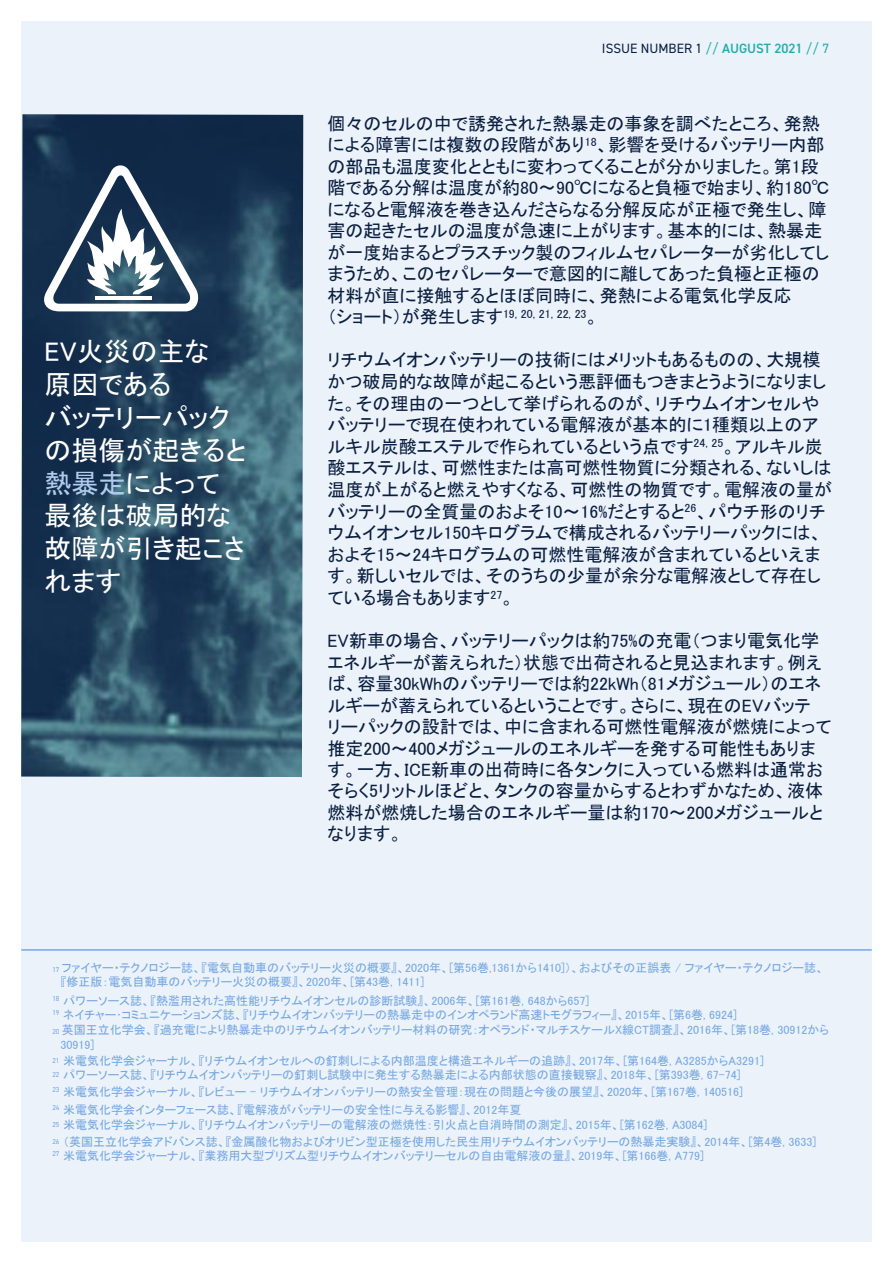
<style>
.page{position:relative;width:893px;height:1263px;background:#fff}
.page>*{position:absolute;margin:0;border:0;box-sizing:border-box;transform-origin:0 0}
.t1{font:27px/32.7px "MS P Gothic";color:#fff}
.t2{font:18px/21.5px "MS P Gothic";color:#0a1e3f}
.t3{font:13.5px "DIN2014";color:#0a1e3f}
.t4{font:12px/14.5px "MS P Gothic";color:#77a8e1}
.t5{font:11.85px "MS P Gothic";color:#0a1e3f}
.s1{color:#aecbed}
.s2{color:#26ada9}
.s3{font-weight:600;color:#26ada9}
.s4{font-size:18px}
.s5{font-family:"DIN2014";font-size:7.2px}
</style>
<div class="page">
<div style="left:21px;top:21px;width:851px;height:1221px;background:#ebf2fa"></div>
<hr style="left:21px;top:949px;width:851px;height:2px;background:#77a8e1">
<img style="left:21px;top:114px;width:282px;height:663px">
<svg style="left:41px;top:163px;width:160px;height:148px;background:#54697e"></svg>
<hr style="left:96px;top:297px;width:56px;height:3px;background:#fff">
<h1 class="t1" style="left:45px;top:335px;width:203px">EV火災の主な　　原因である　　　バッテリーパックの損傷が起きると<span class="s1">熱暴走</span>によって最後は破局的な故障が引き起こされます</h1>
<p class="t3" style="left:602px;top:44px;width:229px">ISSUE NUMBER 1 <span class="s2">//</span> <span class="s3">AUGUST 2021</span> <span class="s2">// 7</span></p>
<p class="t2" style="left:327px;top:113px;width:503px">個々のセルの中で誘発された熱暴走の事象を調べたところ、発熱による障害には複数の段階があり<sup>18</sup>、影響を受けるバッテリー内部の部品も温度変化とともに変わってくることが分かりました。第1段階である分解は温度が約80～90℃になると負極で始まり、約180℃になると電解液を巻き込んださらなる分解反応が正極で発生し、障害の起きたセルの温度が急速に上がります。基本的には、熱暴走が一度始まるとプラスチック製のフィルムセパレーターが劣化してしまうため、このセパレーターで意図的に離してあった負極と正極の材料が直に接触するとほぼ同時に、発熱による電気化学反応</p>
<p class="t5" style="left:327px;top:307px;width:273px"><span class="s4">（ショート）が発生します</span>19, 20, 21, 22, 23<span class="s4">。</span></p>
<p class="t2" style="left:327px;top:349px;width:506px">リチウムイオンバッテリーの技術にはメリットもあるものの、大規模かつ破局的な故障が起こるという悪評価もつきまとうようになりました。その理由の一つとして挙げられるのが、リチウムイオンセルやバッテリーで現在使われている電解液が基本的に1種類以上のアルキル炭酸エステルで作られているという点です<sup>24,</sup> <sup>25</sup>。アルキル炭酸エステルは、可燃性または高可燃性物質に分類される、ないしは温度が上がると燃えやすくなる、可燃性の物質です。電解液の量がバッテリーの全質量のおよそ10～16%だとすると<sup>26</sup>、パウチ形のリチウムイオンセル150キログラムで構成されるバッテリーパックには、およそ15～24キログラムの可燃性電解液が含まれているといえます。新しいセルでは、そのうちの少量が余分な電解液として存在している場合もあります<sup>27</sup>。</p>
<p class="t2" style="left:327px;top:630px;width:506px">EV新車の場合、バッテリーパックは約75%の充電（つまり電気化学エネルギーが蓄えられた）状態で出荷されると見込まれます。例えば、容量30kWhのバッテリーでは約22kWh（81メガジュール）のエネルギーが蓄えられているということです。さらに、現在のEVバッテ<br>リーパックの設計では、中に含まれる可燃性電解液が燃焼によって推定200～400メガジュールのエネルギーを発する可能性もあります。一方、ICE新車の出荷時に各タンクに入っている燃料は通常おそらく5リットルほどと、タンクの容量からするとわずかなため、液体燃料が燃焼した場合のエネルギー量は約170～200メガジュールとなります。</p>
<p class="t4" style="left:52px;top:960px;width:773px"><span class="s5">17</span> ファイヤー・テクノロジー誌、『電気自動車のバッテリー火災の概要』、2020年、[第56巻,1361から1410]）、およびその正誤表 / ファイヤー・テクノロジー誌、　『修正版：電気自動車のバッテリー火災の概要』、2020年、[第43巻, 1411]</p>
<p class="t4" style="left:52px;top:993px;width:778px"><sup>18</sup> パワーソース誌、『熱濫用された高性能リチウムイオンセルの診断試験』、2006年、[第161巻, 648から657]<br><sup>19</sup> ネイチャー･コミュニケーションズ誌、『リチウムイオンバッテリーの熱暴走中のインオペランド高速トモグラフィー』、2015年、[第6巻, 6924]<br><span class="s5">20</span> 英国王立化学会、『過充電により熱暴走中のリチウムイオンバッテリー材料の研究：オペランド・マルチスケールX線CT調査』、2016年、[第18巻, 30912から　30919]</p>
<p class="t4" style="left:52px;top:1053px;width:713px"><span class="s5">21</span> 米電気化学会ジャーナル、『リチウムイオンセルへの釘刺しによる内部温度と構造エネルギーの追跡』、2017年、[第164巻, A3285からA3291]<br><span class="s5">22</span> パワーソース誌、『リチウムイオンバッテリーの釘刺し試験中に発生する熱暴走による内部状態の直接観察』、2018年、[第393巻, 67-74]</p>
<p class="t4" style="left:52px;top:1082px;width:692px;line-height:18.1px"><sup>23</sup> 米電気化学会ジャーナル、『レビュー – リチウムイオンバッテリーの熱安全管理：現在の問題と今後の展望』、2020年、[第167巻, 140516]<br><sup>24</sup> 米電気化学会インターフェース誌、『電解液がバッテリーの安全性に与える影響』、2012年夏</p>
<p class="t4" style="left:52px;top:1116px;width:766px;line-height:16.5px"><sup>25</sup> 米電気化学会ジャーナル、『リチウムイオンバッテリーの電解液の燃焼性：引火点と自消時間の測定』、2015年、[第162巻, A3084]<br><sup>26</sup> （英国王立化学会アドバンス誌、『金属酸化物およびオリビン型正極を使用した民生用リチウムイオンバッテリーの熱暴走実験』、2014年、[第4巻, 3633]</p>
<p class="t4" style="left:52px;top:1148px;width:653px"><sup>27</sup> 米電気化学会ジャーナル、『業務用大型プリズム型リチウムイオンバッテリーセルの自由電解液の量』、2019年、[第166巻, A779]</p>
</div>
